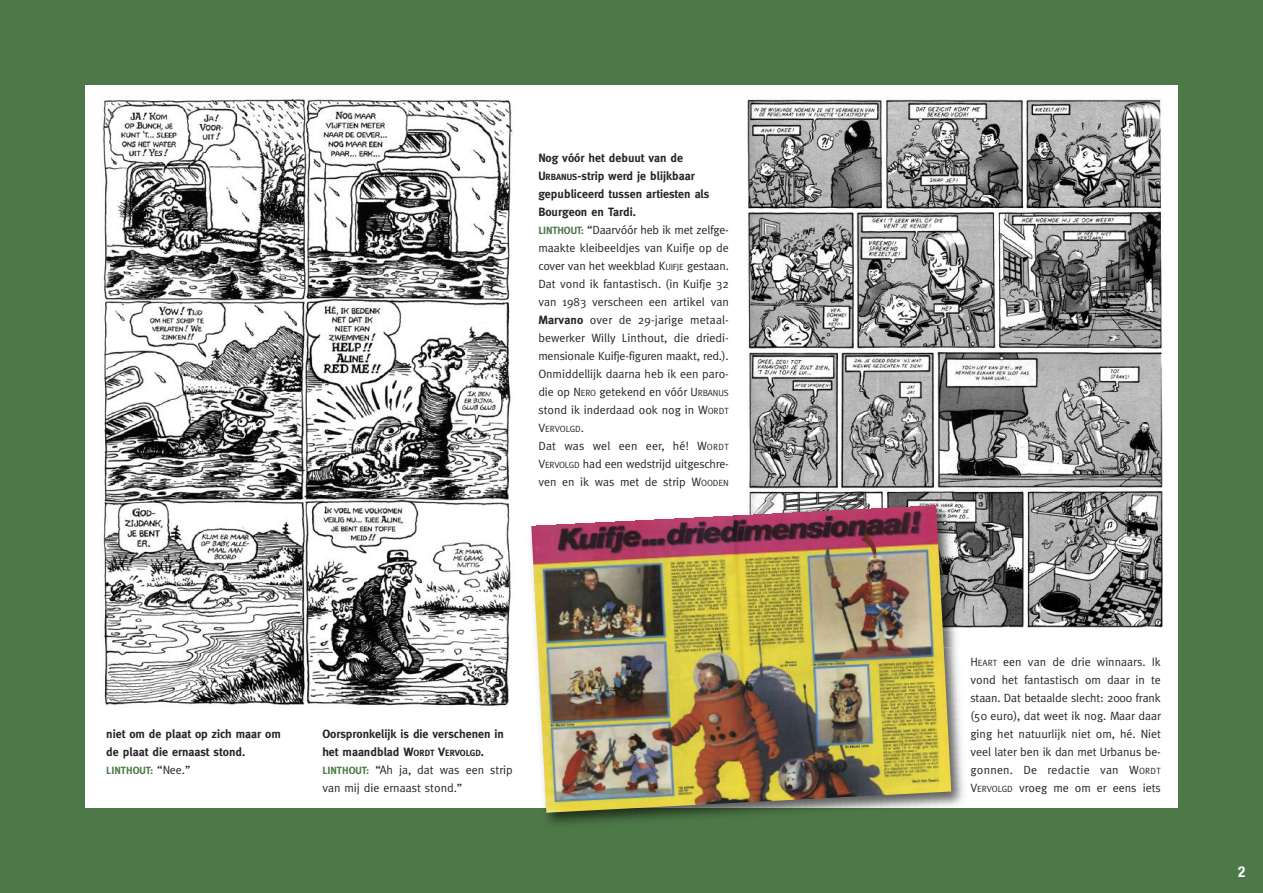
<style>
.page{position:relative;width:1263px;height:893px;background:#4d7948}
.page>*{position:absolute;margin:0;border:0;box-sizing:border-box;transform-origin:0 0}
.t1{font:700 condensed 15px "Helvetica Neue";color:#fff}
.t2{font:12px/18px "Meta";color:#272627;text-align:justify}
.t3{font:700 12px/18px "Meta";color:#272627}
.t4{font:700 10.5px "Meta";color:#4d7948}
.t5{font:9px "Meta";letter-spacing:-.005em;color:#272627}
.s1{font-weight:700}
.s2{font-weight:700;font-size:9px}
.s3{font-weight:700;font-size:10.5px;color:#4d7948}
.s4{font-size:9px}
.s5{font-size:12px}
.s6{font-weight:400;font-size:12px;color:#272627}
.s7{font-size:10.5px;color:#4d7948}
.s8{font-weight:400}
</style>
<div class="page">
<div style="left:85px;top:85px;width:1093px;height:723px;background:#fff"></div>
<img style="left:102px;top:96px;width:411px;height:611px">
<img style="left:747px;top:99px;width:415px;height:529px">
<img style="left:530px;top:501px;width:441px;height:305px">
<img style="left:747px;top:490px;width:216px;height:158px">
<img style="left:531px;top:505px;width:420px;height:308px">
<p class="t2" style="left:538px;top:149px;width:192px;text-align:left"><span class="s1">Nog vóór het debuut van de U</span><span class="s2">RBANUS</span><span class="s1">-strip werd je blijkbaar gepubliceerd tussen artiesten als Bourgeon en Tardi.<br></span><span class="s3">LINTHOUT:</span> “Daarvóór heb ik met zelfge&shy;maakte kleibeeldjes van Kuifje op de cover van het weekblad K<span class="s4">UIFJE</span> gestaan.<br>Dat vond ik fantastisch. (in Kuifje 32 van 1983 verscheen een artikel van <span class="s1">Marvano</span> over de 29-jarige metaal&shy;bewerker Willy Linthout, die driedi&shy;mensionale Kuifje-figuren maakt, red.).<br>Onmiddellijk daarna heb ik een paro&shy;die op N<span class="s4">ERO</span> getekend en vóór U<span class="s4">RBANUS </span>stond ik inderdaad ook nog in W<span class="s4">ORDT</span></p>
<p class="t5" style="left:538px;top:424px;width:47px"><span class="s5">V</span>ERVOLGD<span class="s5">.</span></p>
<p class="t2" style="left:538px;top:437px;width:192px">Dat was wel een eer, hé! W<span class="s4">ORDT </span>V<span class="s4">ERVOLGD</span> had een wedstrijd uitgeschre&shy;ven en ik was met de strip W<span class="s4">OODEN</span></p>
<p class="t3" style="left:106px;top:725px;width:176px">niet om de plaat op zich maar om de plaat die ernaast stond.</p>
<p class="t4" style="left:106px;top:764px;width:86px">LINTHOUT: <span class="s6">“Nee.”</span></p>
<p class="t3" style="left:322px;top:725px;width:192px">Oorspronkelijk is die verschenen in het maandblad W<span class="s4">ORDT</span> V<span class="s4">ERVOLGD</span>.<br><span class="s7">LINTHOUT:</span> <span class="s8">“Ah ja, dat was een strip van mij die ernaast stond.”</span></p>
<p class="t2" style="left:970px;top:653px;width:192px">H<span class="s4">EART</span> een van de drie winnaars. Ik vond het fantastisch om daar in te staan. Dat betaalde slecht: 2000 frank (50 euro), dat weet ik nog. Maar daar ging het natuurlijk niet om, hé. Niet veel later ben ik dan met Urbanus be&shy;gonnen. De redactie van W<span class="s4">ORDT </span>V<span class="s4">ERVOLGD</span> vroeg me om er eens iets</p>
<p class="t1" style="left:1238px;top:863px;width:9px">2</p>
</div>
